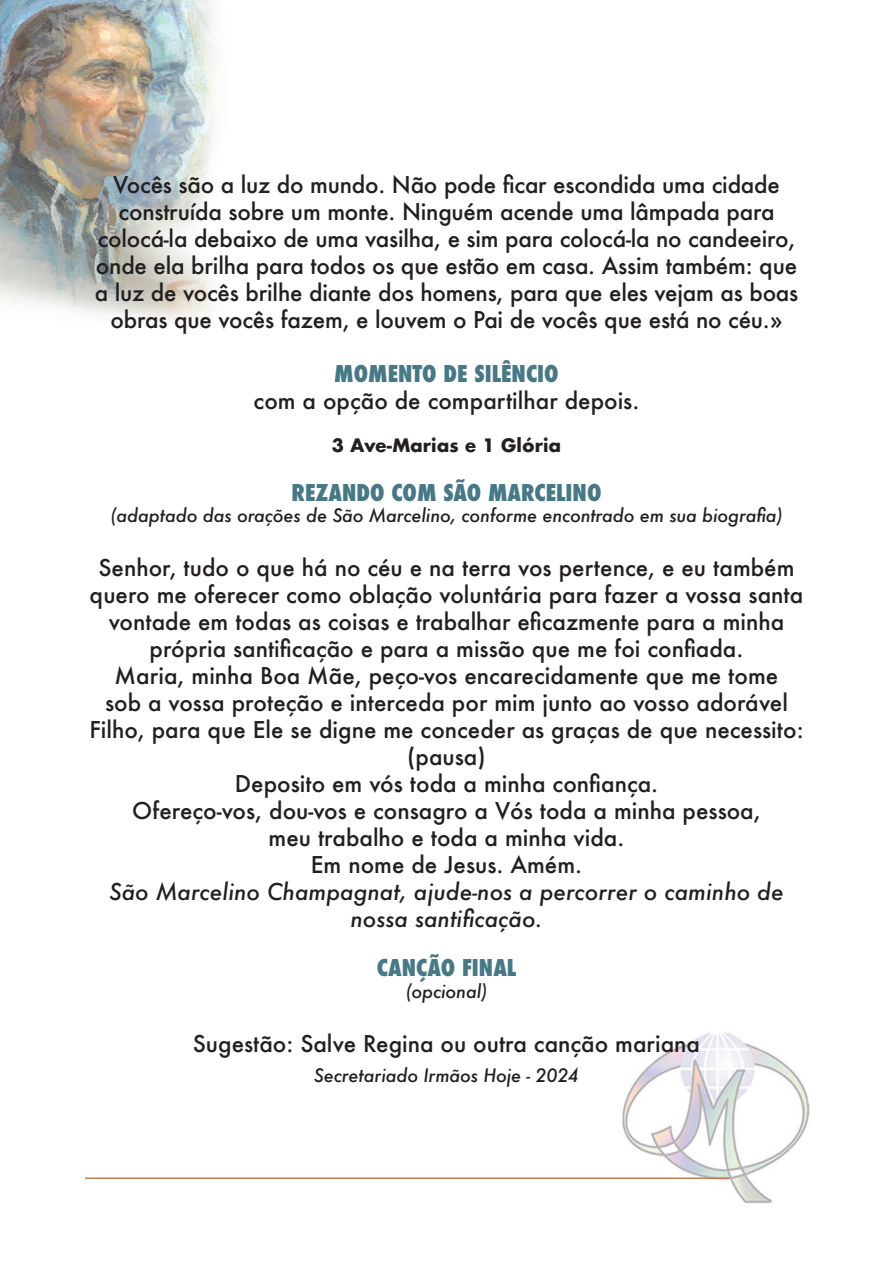
<style>
.page{position:relative;width:893px;height:1263px;background:#fff}
.page>*{position:absolute;margin:0;border:0;box-sizing:border-box;transform-origin:0 0}
.t1{font:500 22.5px/27px "Futura";color:#231f20;text-align:center}
.t2{font:italic 500 22.5px/27px "Futura";color:#231f20;text-align:center}
.titolo{font:800 condensed 22.5px "Futura";color:#467886}
.firma{font:italic 500 18px "Futura";letter-spacing:-.01em;color:#231f20}
.t3{font:700 18px "Futura";color:#231f20}
</style>
<div class="page">
<img style="left:0;top:0;width:216px;height:321px">
<img style="left:622px;top:1032px;width:188px;height:171px">
<hr style="left:85px;top:1177px;width:645px;height:2px;background:#b97f56">
<p class="t1" style="left:95px;top:171px;width:705px">Vocês são a luz do mundo. Não pode ficar escondida uma cidade construída sobre um monte. Ninguém acende uma lâmpada para colocá-la debaixo de uma vasilha, e sim para colocá-la no candeeiro, onde ela brilha para todos os que estão em casa. Assim também: que a luz de vocês brilhe diante dos homens, para que eles vejam as boas obras que vocês fazem, e louvem o Pai de vocês que está no céu.»</p>
<p class="titolo" style="left:334px;top:358px;width:226px">MOMENTO DE SILÊNCIO</p>
<p class="t1" style="left:254px;top:387px;width:387px">com a opção de compartilhar depois.</p>
<p class="t3" style="left:332px;top:432px;width:231px">3 Ave-Marias e 1 Glória</p>
<p class="titolo" style="left:291px;top:477px;width:312px">REZANDO COM SÃO MARCELINO</p>
<p class="firma" style="left:111px;top:503px;width:673px">(adaptado das orações de São Marcelino, conforme encontrado em sua biografia)</p>
<p class="t1" style="left:90px;top:554px;width:715px">Senhor, tudo o que há no céu e na terra vos pertence, e eu também quero me oferecer como oblação voluntária para fazer a vossa santa vontade em todas as coisas e trabalhar eficazmente para a minha própria santificação e para a missão que me foi confiada.</p>
<p class="t1" style="left:89px;top:662px;width:716px">Maria, minha Boa Mãe, peço-vos encarecidamente que me tome<br>sob a vossa proteção e interceda por mim junto ao vosso adorável Filho, para que Ele se digne me conceder as graças de que necessito: (pausa)</p>
<p class="t1" style="left:235px;top:770px;width:425px">Deposito em vós toda a minha confiança.</p>
<p class="t1" style="left:132px;top:797px;width:630px">Ofereço-vos, dou-vos e consagro a Vós toda a minha pessoa,</p>
<p class="t1" style="left:269px;top:824px;width:357px">meu trabalho e toda a minha vida.</p>
<p class="t1" style="left:311px;top:851px;width:273px">Em nome de Jesus. Amém.</p>
<p class="t2" style="left:109px;top:878px;width:676px">São Marcelino Champagnat, ajude-nos a percorrer o caminho de nossa santificação.</p>
<p class="titolo" style="left:377px;top:952px;width:141px">CANÇÃO FINAL</p>
<p class="firma" style="left:406px;top:978px;width:83px">(opcional)</p>
<p class="t1" style="left:193px;top:1029px;width:509px">Sugestão: Salve Regina ou outra canção mariana</p>
<p class="firma" style="left:314px;top:1063px;width:267px">Secretariado Irmãos Hoje - 2024</p>
</div>
